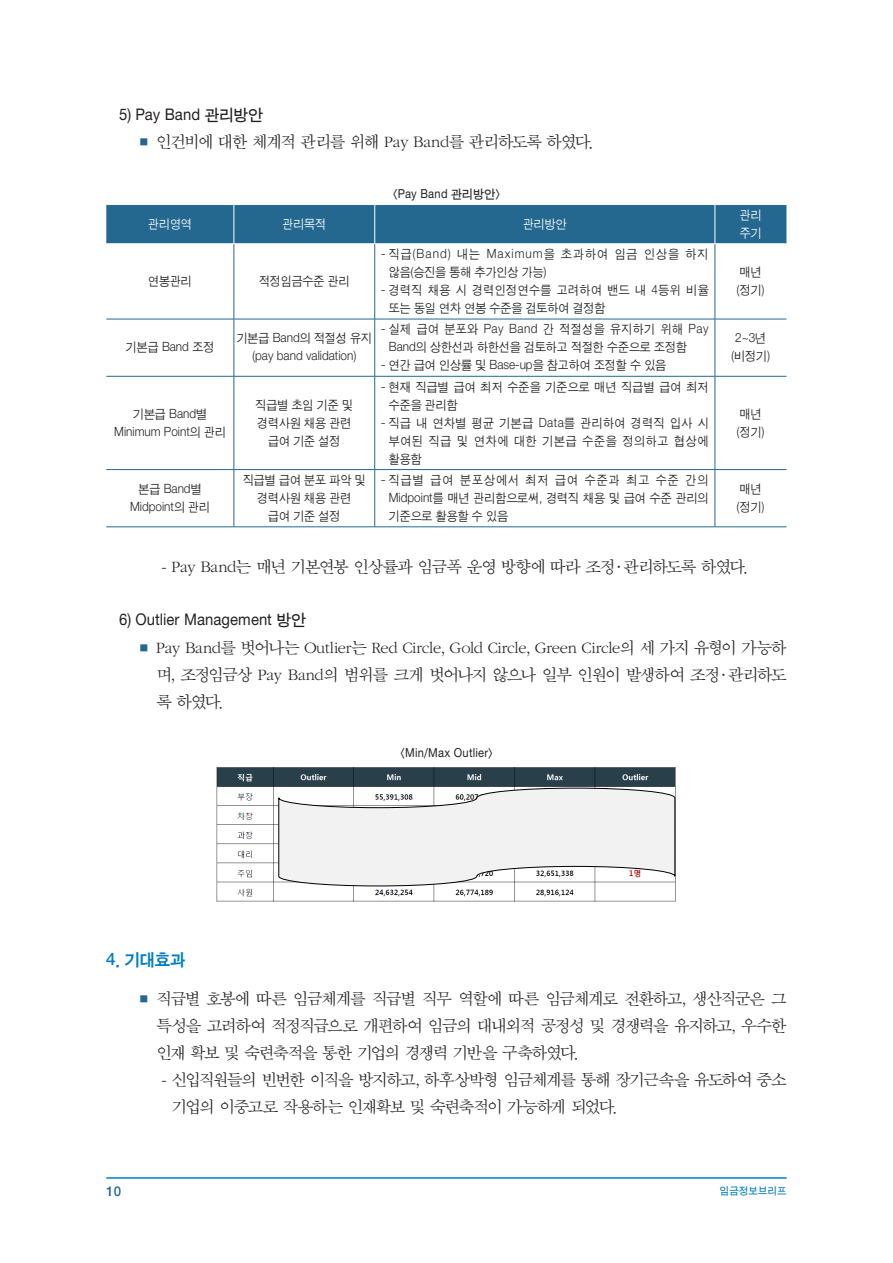
<style>
.page{position:relative;width:893px;height:1263px;background:#fff}
.page>*{position:absolute;margin:0;border:0;box-sizing:border-box;transform-origin:0 0}
.본문{font:17.25px/27px "Sand Sm";letter-spacing:-.07em;color:#231f20;text-align:justify}
.본문-2{font:17.25px "Sand Sm";letter-spacing:-.05em;color:#231f20}
._1{font:17.25px "Sand Kg";color:#007ec5}
._1-2{font:16.5px "Sand Tg";color:#231f20}
.t1{font:13.5px "Sand Kg";color:#25688f}
.표본문{font:12.75px/18px "Sand Jg";color:#231f20;scale:.95 1}
.표본문-2{font:12.75px/18px "Sand Jg";letter-spacing:.085em;color:#231f20;scale:.95 1}
.표본문-3{font:12.75px/18px "Sand Jg";letter-spacing:.04em;color:#231f20;scale:.95 1}
.그림제목{font:12.75px "Sand Tg";letter-spacing:.015em;color:#231f20}
.표분류{font:12.75px "Sand Jg";color:#fff;scale:.95 1}
.t2{font:10.5px "Sand Tg";letter-spacing:.01em;color:#007ec5}
.s1{color:#25688f}
</style>
<div class="page">
<hr style="left:106px;top:1177px;width:681px;height:2px;background:#007ec5">
<div style="left:106px;top:205px;width:680px;height:38px;background:#25688f"></div>
<hr style="left:234px;top:205px;width:1px;height:39px;background:#fff">
<hr style="left:374px;top:205px;width:1px;height:39px;background:#fff">
<hr style="left:715px;top:205px;width:1px;height:39px;background:#fff">
<hr style="left:234px;top:244px;width:1px;height:75px;background:#25688f">
<hr style="left:374px;top:244px;width:1px;height:75px;background:#25688f">
<hr style="left:715px;top:244px;width:1px;height:75px;background:#25688f">
<hr style="left:106px;top:319px;width:128px;height:1px;background:#25688f">
<hr style="left:234px;top:319px;width:141px;height:1px;background:#25688f">
<hr style="left:234px;top:319px;width:1px;height:57px;background:#25688f">
<hr style="left:375px;top:319px;width:340px;height:1px;background:#25688f">
<hr style="left:374px;top:319px;width:1px;height:57px;background:#25688f">
<hr style="left:715px;top:319px;width:71px;height:1px;background:#25688f">
<hr style="left:715px;top:319px;width:1px;height:57px;background:#25688f">
<hr style="left:106px;top:376px;width:128px;height:1px;background:#25688f">
<hr style="left:234px;top:376px;width:141px;height:1px;background:#25688f">
<hr style="left:234px;top:376px;width:1px;height:93px;background:#25688f">
<hr style="left:375px;top:376px;width:340px;height:1px;background:#25688f">
<hr style="left:374px;top:376px;width:1px;height:93px;background:#25688f">
<hr style="left:715px;top:376px;width:71px;height:1px;background:#25688f">
<hr style="left:715px;top:376px;width:1px;height:93px;background:#25688f">
<hr style="left:106px;top:469px;width:128px;height:1px;background:#25688f">
<hr style="left:234px;top:469px;width:141px;height:1px;background:#25688f">
<hr style="left:234px;top:470px;width:1px;height:57px;background:#25688f">
<hr style="left:375px;top:469px;width:340px;height:1px;background:#25688f">
<hr style="left:374px;top:470px;width:1px;height:57px;background:#25688f">
<hr style="left:715px;top:469px;width:71px;height:1px;background:#25688f">
<hr style="left:715px;top:470px;width:1px;height:57px;background:#25688f">
<hr style="left:106px;top:527px;width:128px;height:1px;background:#25688f">
<hr style="left:234px;top:527px;width:141px;height:1px;background:#25688f">
<hr style="left:375px;top:527px;width:340px;height:1px;background:#25688f">
<hr style="left:715px;top:527px;width:71px;height:1px;background:#25688f">
<img style="left:216px;top:766px;width:460px;height:136px">
<svg style="left:279px;top:788px;width:396px;height:98px"></svg>
<p class="_1-2" style="left:119px;top:107px;width:146px">5) Pay Band 관리방안</p>
<p class="본문" style="left:136px;top:129px;width:460px"><span class="s1">■</span> 인건비에 대한 체계적 관리를 위해 Pay Band를 관리하도록 하였다.</p>
<p class="그림제목" style="left:391px;top:188px;width:112px">&lt;Pay Band 관리방안&gt;</p>
<p class="표분류" style="left:148px;top:218px;width:47px">관리영역</p>
<p class="표분류" style="left:282px;top:218px;width:47px">관리목적</p>
<p class="표분류" style="left:523px;top:218px;width:47px">관리방안</p>
<p class="표본문" style="left:148px;top:273px;width:47px">연봉관리</p>
<p class="표본문" style="left:259px;top:273px;width:97px">적정임금수준 관리</p>
<p class="표본문" style="left:126px;top:339px;width:94px">기본급 Band 조정</p>
<p class="표본문" style="left:237px;top:330px;width:144px">기본급 Band의 적절성 유지</p>
<p class="표본문" style="left:252px;top:348px;width:111px">(pay band validation)</p>
<p class="표본문" style="left:133px;top:405px;width:79px">기본급 Band별</p>
<p class="표본문" style="left:114px;top:423px;width:119px">Minimum Point의 관리</p>
<p class="표본문" style="left:256px;top:396px;width:104px">직급별 초임 기준 및</p>
<p class="표본문" style="left:257px;top:414px;width:100px">경력사원 채용 관련</p>
<p class="표본문" style="left:268px;top:432px;width:77px">급여 기준 설정</p>
<p class="표본문-2" style="left:389px;top:246px;width:338px;text-indent:-8px">- 직급(Band) 내는 Maximum을 초과하여 임금 인상을 하지 않음(승진을 통해 추가인상 가능)</p>
<p class="표본문-3" style="left:389px;top:282px;width:338px;text-indent:-8px">- 경력직 채용 시 경력인정연수를 고려하여 밴드 내 4등위 비율 또는 동일 연차 연봉 수준을 검토하여 결정함</p>
<p class="표본문" style="left:389px;top:321px;width:338px;text-indent:-8px">- 실제 급여 분포와 Pay Band 간 적절성을 유지하기 위해 Pay<br>Band의 상한선과 하한선을 검토하고 적절한 수준으로 조정함</p>
<p class="표본문" style="left:381px;top:357px;width:302px">- 연간 급여 인상률 및 Base-up을 참고하여 조정할 수 있음</p>
<p class="표본문" style="left:389px;top:378px;width:338px;text-indent:-8px">- 현재 직급별 급여 최저 수준을 기준으로 매년 직급별 급여 최저 수준을 관리함</p>
<p class="표본문" style="left:389px;top:414px;width:338px;text-align:justify;text-indent:-8px">- 직급 내 연차별 평균 기본급 Data를 관리하여 경력직 입사 시 부여된 직급 및 연차에 대한 기본급 수준을 정의하고 협상에 활용함</p>
<p class="표분류" style="left:740px;top:209px;width:24px">관리</p>
<p class="표분류" style="left:740px;top:227px;width:24px">주기</p>
<p class="표본문" style="left:740px;top:264px;width:24px">매년</p>
<p class="표본문" style="left:737px;top:282px;width:30px">(정기)</p>
<p class="표본문" style="left:735px;top:330px;width:34px">2~3년</p>
<p class="표본문" style="left:731px;top:348px;width:42px">(비정기)</p>
<p class="표본문" style="left:740px;top:405px;width:24px">매년</p>
<p class="표본문" style="left:737px;top:423px;width:30px">(정기)</p>
<p class="표본문" style="left:139px;top:480px;width:68px">본급 Band별</p>
<p class="표본문" style="left:130px;top:498px;width:86px">Midpoint의 관리</p>
<p class="표본문" style="left:243px;top:471px;width:131px;text-align:center">직급별 급여 분포 파악 및 경력사원 채용 관련</p>
<p class="표본문" style="left:268px;top:507px;width:77px">급여 기준 설정</p>
<p class="표본문" style="left:389px;top:471px;width:338px;text-align:justify;text-indent:-8px">- 직급별 급여 분포상에서 최저 급여 수준과 최고 수준 간의 Midpoint를 매년 관리함으로써, 경력직 채용 및 급여 수준 관리의 기준으로 활용할 수 있음</p>
<p class="표본문" style="left:740px;top:480px;width:24px">매년</p>
<p class="표본문" style="left:737px;top:498px;width:30px">(정기)</p>
<p class="본문-2" style="left:162px;top:559px;width:589px">- Pay Band는 매년 기본연봉 인상률과 임금폭 운영 방향에 따라 조정·관리하도록 하였다.</p>
<p class="_1-2" style="left:119px;top:613px;width:189px">6) Outlier Management 방안</p>
<p class="본문" style="left:156px;top:635px;width:632px;text-indent:-20px"><span class="s1">■</span> Pay Band를 벗어나는 Outlier는 Red Circle, Gold Circle, Green Circle의 세 가지 유형이 가능하 며, 조정임금상 Pay Band의 범위를 크게 벗어나지 않으나 일부 인원이 발생하여 조정·관리하도 록 하였다.</p>
<p class="그림제목" style="left:399px;top:748px;width:97px">&lt;Min/Max Outlier&gt;</p>
<p class="_1" style="left:106px;top:951px;width:81px">4. 기대효과</p>
<p class="본문" style="left:156px;top:986px;width:632px;text-indent:-20px"><span class="s1">■</span> 직급별 호봉에 따른 임금체계를 직급별 직무 역할에 따른 임금체계로 전환하고, 생산직군은 그 특성을 고려하여 적정직급으로 개편하여 임금의 대내외적 공정성 및 경쟁력을 유지하고, 우수한 인재 확보 및 숙련축적을 통한 기업의 경쟁력 기반을 구축하였다.</p>
<p class="본문" style="left:172px;top:1067px;width:617px;text-indent:-10px">- 신입직원들의 빈번한 이직을 방지하고, 하후상박형 임금체계를 통해 장기근속을 유도하여 중소 기업의 이중고로 작용하는 인재확보 및 숙련축적이 가능하게 되었다.</p>
<p class="t1" style="left:106px;top:1185px;width:17px">10</p>
<p class="t2" style="left:720px;top:1185px;width:68px">임금정보브리프</p>
</div>
